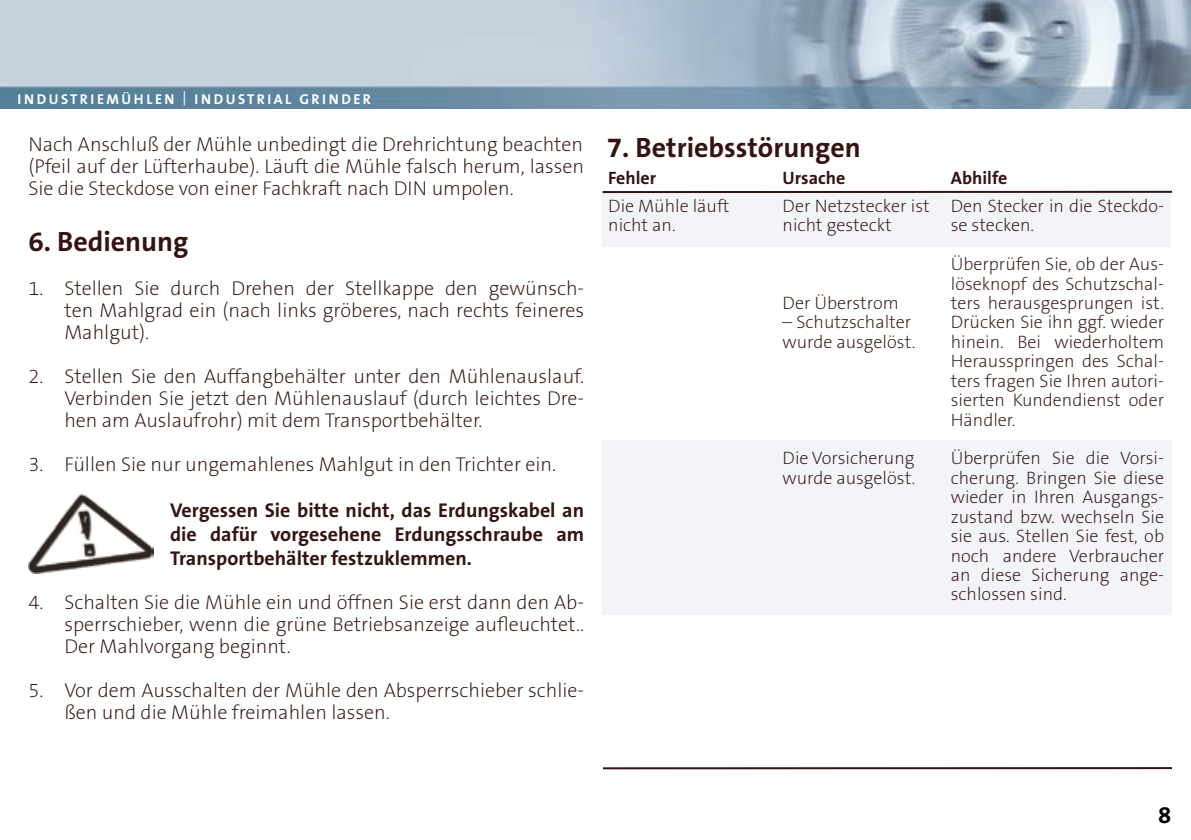
<style>
.page{position:relative;width:1191px;height:840px;background:#fff}
.page>*{position:absolute;margin:0;border:0;box-sizing:border-box;transform-origin:0 0}
.t1{font:700 28px "The Sans B7";color:#341312}
.t2{font:700 24px "The Sans B7";color:#000}
.t3{font:200 20px/22px "The Sans B2";color:#341312;text-align:justify}
.t4{font:700 20px/24px "The Sans B7";color:#341312;text-align:justify}
.t5{font:200 18px/19.4px "The Sans B2";color:#341312}
.t6{font:700 18px "The Sans B7";color:#341312}
.t7{font:700 14.2px "The Sans B7";letter-spacing:.17em;color:#fff}
.s1{font-family:"The Sans B5 Plain";font-weight:400}
</style>
<div class="page">
<img style="left:0;top:0;width:1191px;height:109px">
<img style="left:28px;top:494px;width:125px;height:78px">
<div style="left:602px;top:192px;width:568px;height:54px;background:#f3f4f7"></div>
<div style="left:602px;top:440px;width:570px;height:174px;background:#f3f4f7"></div>
<hr style="left:602px;top:191px;width:570px;height:2px;background:#341312">
<hr style="left:603px;top:766px;width:569px;height:2px;background:#341312">
<p class="t7" style="left:18px;top:91px;width:355px">INDUSTRIEMÜHLEN <span class="s1">|</span> INDUSTRIAL GRINDER</p>
<p class="t3" style="left:28px;top:134px;width:557px">Nach Anschluß der Mühle unbedingt die Drehrichtung beachten (Pfeil auf der Lüfterhaube). Läuft die Mühle falsch herum, lassen Sie die Steckdose von einer Fachkraft nach DIN umpolen.</p>
<h1 class="t1" style="left:28px;top:226px;width:162px">6. Bedienung</h1>
<p class="t3" style="left:64px;top:278px;width:521px;text-indent:-36px">1. Stellen Sie durch Drehen der Stellkappe den gewünsch&shy;ten Mahlgrad ein (nach links gröberes, nach rechts feineres Mahlgut).</p>
<p class="t3" style="left:64px;top:366px;width:521px;text-indent:-36px">2. Stellen Sie den Auffangbehälter unter den Mühlenauslauf.<br>Verbinden Sie jetzt den Mühlenauslauf (durch leichtes Dre&shy;hen am Auslaufrohr) mit dem Transportbehälter.</p>
<p class="t3" style="left:28px;top:454px;width:529px">3. Füllen Sie nur ungemahlenes Mahlgut in den Trichter ein.</p>
<p class="t4" style="left:170px;top:499px;width:415px">Vergessen Sie bitte nicht, das Erdungskabel an die dafür vorgesehene Erdungsschraube am Transportbehälter festzuklemmen.</p>
<p class="t3" style="left:64px;top:592px;width:521px;text-indent:-36px">4. Schalten Sie die Mühle ein und öffnen Sie erst dann den Ab&shy;sperrschieber, wenn die grüne Betriebsanzeige aufleuchtet..<br>Der Mahlvorgang beginnt.</p>
<p class="t3" style="left:64px;top:680px;width:521px;text-indent:-36px">5. Vor dem Ausschalten der Mühle den Absperrschieber schlie&shy;ßen und die Mühle freimahlen lassen.</p>
<h1 class="t1" style="left:607px;top:133px;width:255px">7. Betriebsstörungen</h1>
<p class="t6" style="left:608px;top:168px;width:49px">Fehler</p>
<p class="t5" style="left:608px;top:197px;width:123px">Die Mühle läuft nicht an.</p>
<p class="t6" style="left:782px;top:168px;width:64px">Ursache</p>
<p class="t5" style="left:782px;top:197px;width:149px">Der Netzstecker ist nicht gesteckt</p>
<p class="t5" style="left:782px;top:294px;width:118px">Der Überstrom</p>
<p class="t5" style="left:782px;top:313px;width:134px">– Schutzschalter wurde ausgelöst.</p>
<p class="t5" style="left:782px;top:449px;width:134px">Die Vorsicherung wurde ausgelöst.</p>
<p class="t6" style="left:950px;top:168px;width:58px">Abhilfe</p>
<p class="t5" style="left:950px;top:197px;width:215px">Den Stecker in die Steckdo&shy;se stecken.</p>
<p class="t5" style="left:950px;top:255px;width:215px;text-align:justify">Überprüfen Sie, ob der Aus&shy;löseknopf des Schutzschal&shy;ters herausgesprungen ist.<br>Drücken Sie ihn ggf. wieder hinein. Bei wiederholtem Herausspringen des Schal&shy;ters fragen Sie Ihren autori&shy;sierten Kundendienst oder Händler.</p>
<p class="t5" style="left:950px;top:449px;width:215px;text-align:justify">Überprüfen Sie die Vorsi&shy;cherung. Bringen Sie diese wieder in Ihren Ausgangs&shy;zustand bzw. wechseln Sie sie aus. Stellen Sie fest, ob noch andere Verbraucher an diese Sicherung ange&shy;schlossen sind.</p>
<p class="t2" style="left:1158px;top:802px;width:15px">8</p>
</div>
